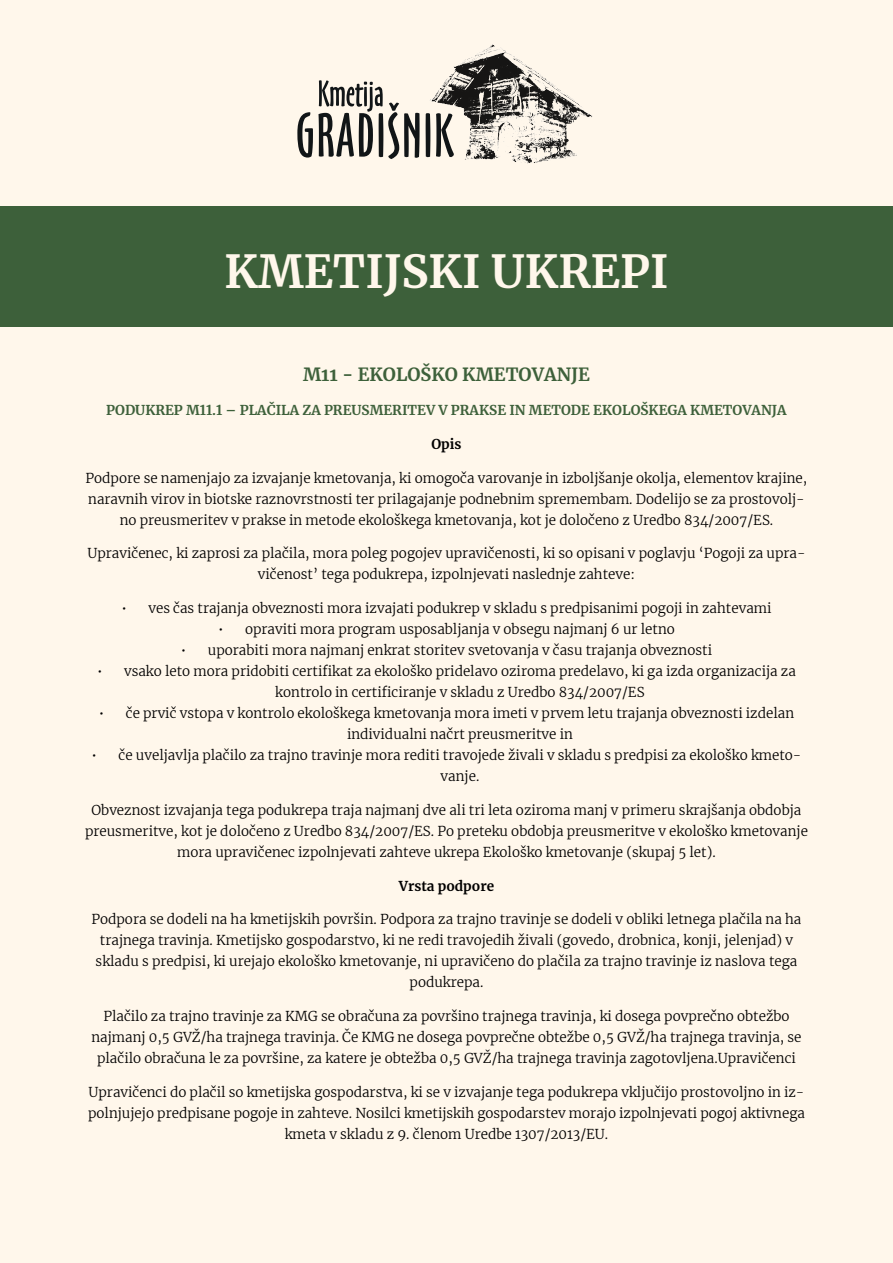
<style>
.page{position:relative;width:893px;height:1263px;background:#fff7eb}
.page>*{position:absolute;margin:0;border:0;box-sizing:border-box;transform-origin:0 0}
.t1{font:700 45px "Merriweather";color:#fff7eb}
.t2{font:700 18px "Merriweather";color:#3d603a}
.t3{font:300 13.5px/21px "Merriweather";color:#000;text-align:center}
.t4{font:700 13.5px "Merriweather";color:#3d603a}
.t5{font:700 13.5px "Merriweather";color:#000}
</style>
<div class="page">
<div style="left:0;top:206px;width:893px;height:120px;background:#3d603a"></div>
<img style="left:446px;top:44px;width:147px;height:120px">
<svg style="left:297px;top:80px;width:157px;height:79px"></svg>
<h1 class="t1" style="left:224px;top:241px;width:445px">KMETIJSKI UKREPI</h1>
<h2 class="t2" style="left:303px;top:362px;width:288px">M11 - EKOLOŠKO KMETOVANJE</h2>
<p class="t4" style="left:106px;top:401px;width:682px">PODUKREP M11.1 – PLAČILA ZA PREUSMERITEV V PRAKSE IN METODE EKOLOŠKEGA KMETOVANJA</p>
<p class="t5" style="left:431px;top:435px;width:32px">Opis</p>
<p class="t3" style="left:86px;top:467px;width:723px">Podpore se namenjajo za izvajanje kmetovanja, ki omogoča varovanje in izboljšanje okolja, elementov krajine, naravnih virov in biotske raznovrstnosti ter prilagajanje podnebnim spremembam. Dodelijo se za prostovolj&shy;no preusmeritev v prakse in metode ekološkega kmetovanja, kot je določeno z Uredbo 834/2007/ES.</p>
<p class="t3" style="left:87px;top:542px;width:719px">Upravičenec, ki zaprosi za plačila, mora poleg pogojev upravičenosti, ki so opisani v poglavju ‘Pogoji za upra&shy;vičenost’ tega podukrepa, izpolnjevati naslednje zahteve:</p>
<p class="t3" style="left:121px;top:597px;width:652px">• ves čas trajanja obveznosti mora izvajati podukrep v skladu s predpisanimi pogoji in zahtevami</p>
<p class="t3" style="left:218px;top:618px;width:458px">• opraviti mora program usposabljanja v obsegu najmanj 6 ur letno</p>
<p class="t3" style="left:181px;top:639px;width:533px">• uporabiti mora najmanj enkrat storitev svetovanja v času trajanja obveznosti</p>
<p class="t3" style="left:275px;top:660px;width:522px;text-align:left;text-indent:-178px">• vsako leto mora pridobiti certifikat za ekološko pridelavo oziroma predelavo, ki ga izda organizacija za kontrolo in certificiranje v skladu z Uredbo 834/2007/ES</p>
<p class="t3" style="left:347px;top:702px;width:449px;text-align:left;text-indent:-248px">• če prvič vstopa v kontrolo ekološkega kmetovanja mora imeti v prvem letu trajanja obveznosti izdelan individualni načrt preusmeritve in</p>
<p class="t3" style="left:441px;top:744px;width:362px;text-align:left;text-indent:-349px">• če uveljavlja plačilo za trajno travinje mora rediti travojede živali v skladu s predpisi za ekološko kmeto&shy;vanje.</p>
<p class="t3" style="left:85px;top:799px;width:724px">Obveznost izvajanja tega podukrepa traja najmanj dve ali tri leta oziroma manj v primeru skrajšanja obdobja preusmeritve, kot je določeno z Uredbo 834/2007/ES. Po preteku obdobja preusmeritve v ekološko kmetovanje mora upravičenec izpolnjevati zahteve ukrepa Ekološko kmetovanje (skupaj 5 let).</p>
<p class="t5" style="left:399px;top:876px;width:97px">Vrsta podpore</p>
<p class="t3" style="left:92px;top:909px;width:711px">Podpora se dodeli na ha kmetijskih površin. Podpora za trajno travinje se dodeli v obliki letnega plačila na ha trajnega travinja. Kmetijsko gospodarstvo, ki ne redi travojedih živali (govedo, drobnica, konji, jelenjad) v skladu s predpisi, ki urejajo ekološko kmetovanje, ni upravičeno do plačila za trajno travinje iz naslova tega podukrepa.</p>
<p class="t3" style="left:91px;top:1005px;width:712px">Plačilo za trajno travinje za KMG se obračuna za površino trajnega travinja, ki dosega povprečno obtežbo najmanj 0,5 GVŽ/ha trajnega travinja. Če KMG ne dosega povprečne obtežbe 0,5 GVŽ/ha trajnega travinja, se plačilo obračuna le za površine, za katere je obtežba 0,5 GVŽ/ha trajnega travinja zagotovljena.Upravičenci</p>
<p class="t3" style="left:88px;top:1081px;width:718px">Upravičenci do plačil so kmetijska gospodarstva, ki se v izvajanje tega podukrepa vključijo prostovoljno in iz&shy;polnjujejo predpisane pogoje in zahteve. Nosilci kmetijskih gospodarstev morajo izpolnjevati pogoj aktivnega kmeta v skladu z 9. členom Uredbe 1307/2013/EU.</p>
</div>
